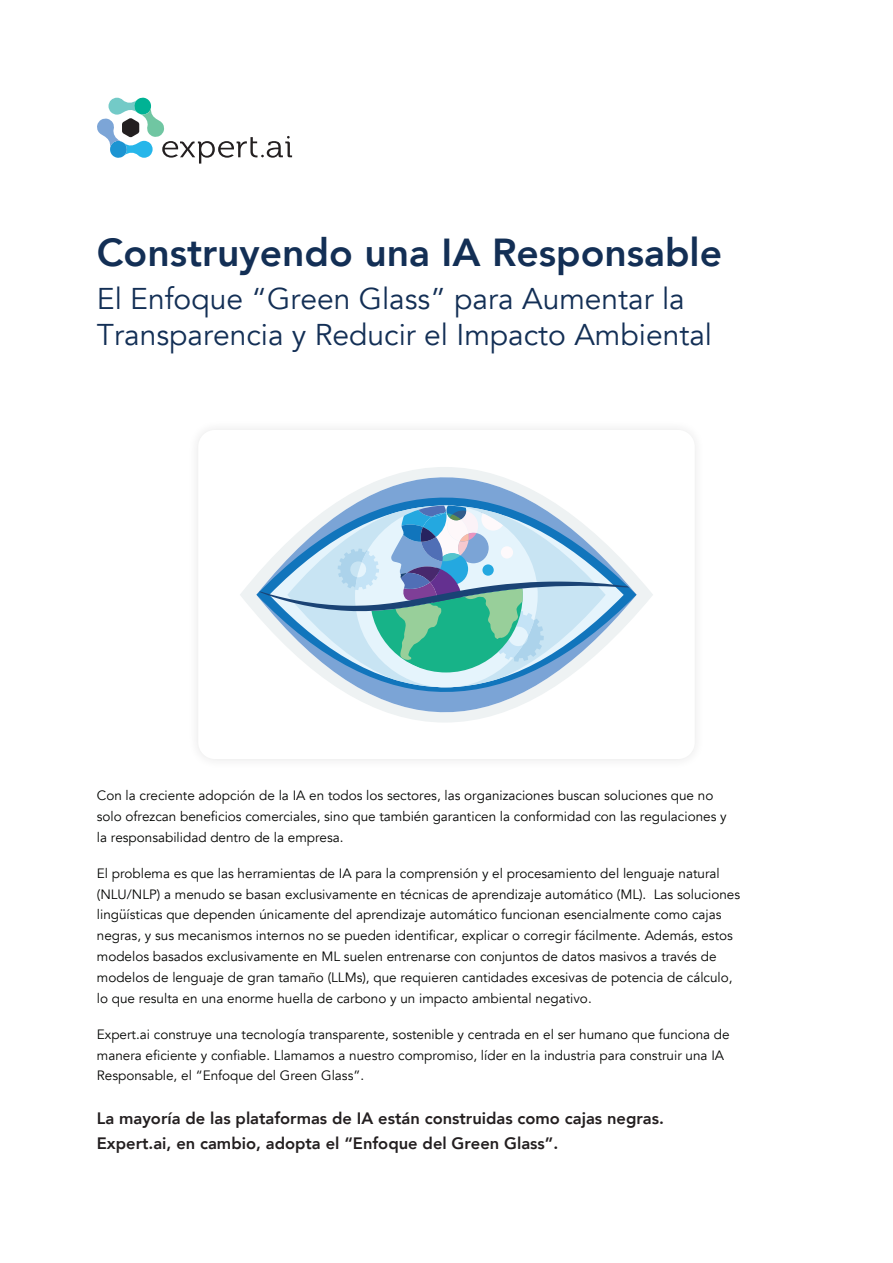
<style>
.page{position:relative;width:893px;height:1263px;background:#fff}
.page>*{position:absolute;margin:0;border:0;box-sizing:border-box;transform-origin:0 0}
.t1{font:800 39px "Avenir";color:#132f55}
.t2{font:30px/36px "Avenir";color:#132f55}
.t3{font:800 16.5px/25.2px "Avenir";color:#231f20}
.t4{font:13.5px/20.9px "Avenir";color:#040503}
</style>
<div class="page">
<div style="left:187px;top:419px;width:518px;height:350px;background:#fbfbfb"></div>
<div style="left:198px;top:430px;width:497px;height:329px;background:#fff;border-radius:17px"></div>
<svg style="left:97px;top:97px;width:195px;height:67px"></svg>
<svg style="left:240px;top:575px;width:413px;height:39px"></svg>
<svg style="left:398px;top:467px;width:93px;height:255px"></svg>
<svg style="left:336px;top:474px;width:218px;height:246px"></svg>
<svg style="left:333px;top:503px;width:224px;height:187px"></svg>
<svg style="left:256px;top:505px;width:380px;height:182px"></svg>
<p class="t1" style="left:97px;top:222px;width:627px">Construyendo una IA Responsable</p>
<p class="t2" style="left:97px;top:282px;width:617px">El Enfoque “Green Glass” para Aumentar la<br>Transparencia y Reducir el Impacto Ambiental</p>
<p class="t4" style="left:97px;top:785px;width:631px">Con la creciente adopción de la IA en todos los sectores, las organizaciones buscan soluciones que no solo ofrezcan beneficios comerciales, sino que también garanticen la conformidad con las regulaciones y la responsabilidad dentro de la empresa.</p>
<p class="t4" style="left:97px;top:863px;width:645px">El problema es que las herramientas de IA para la comprensión y el procesamiento del lenguaje natural (NLU/NLP) a menudo se basan exclusivamente en técnicas de aprendizaje automático (ML). Las soluciones lingüísticas que dependen únicamente del aprendizaje automático funcionan esencialmente como cajas negras, y sus mecanismos internos no se pueden identificar, explicar o corregir fácilmente. Además, estos modelos basados exclusivamente en ML suelen entrenarse con conjuntos de datos masivos a través de modelos de lenguaje de gran tamaño (LLMs), que requieren cantidades excesivas de potencia de cálculo, lo que resulta en una enorme huella de carbono y un impacto ambiental negativo.</p>
<p class="t4" style="left:97px;top:1024px;width:634px">Expert.ai construye una tecnología transparente, sostenible y centrada en el ser humano que funciona de manera eficiente y confiable. Llamamos a nuestro compromiso, líder en la industria para construir una IA<br>Responsable, el “Enfoque del Green Glass”.</p>
<p class="t3" style="left:97px;top:1105px;width:569px">La mayoría de las plataformas de IA están construidas como cajas negras.<br>Expert.ai, en cambio, adopta el “Enfoque del Green Glass”.</p>
</div>
